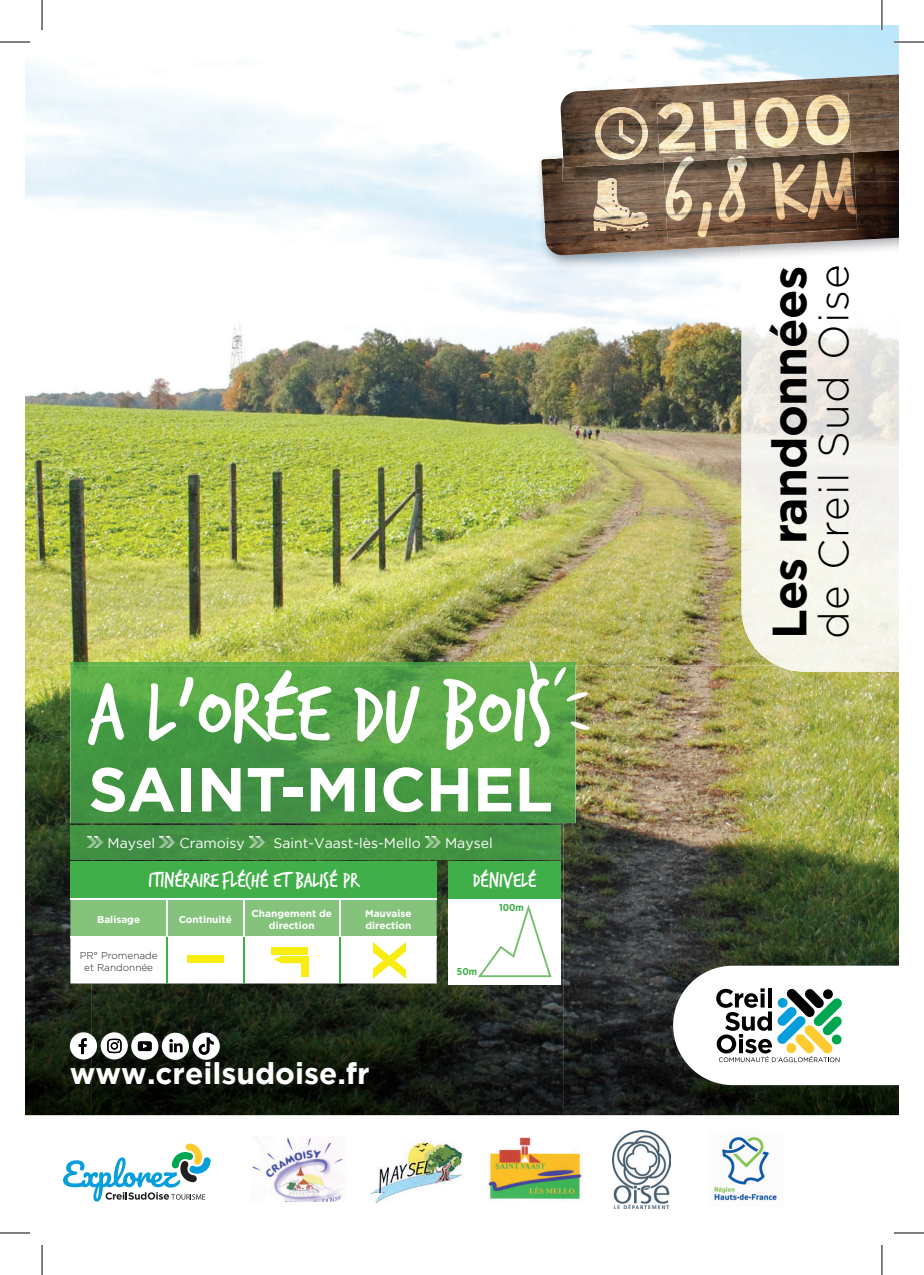
<style>
.page{position:relative;width:924px;height:1275px;background:#fff}
.page>*{position:absolute;margin:0;border:0;box-sizing:border-box;transform-origin:0 0}
.t1{font:90.4px "Trash Hand";color:#fff}
.t2{font:700 61.8px "Gotham";color:#fff}
.t3{font:700 48.2px "Gotham";letter-spacing:-.015em;color:#000}
.t4{font:300 42px "Gotham";letter-spacing:.03em;color:#000}
.t5{font:700 29.8px "Gotham";color:#fff}
.t6{font:22px "Trash Hand";color:#fff}
.t7{font:14px "Gotham";color:#fff}
.t8{font:700 10px/12px "Gotham";color:#fff;text-align:center}
.t9{font:300 10px/12px "Gotham";color:#231f20;text-align:center}
.t10{font:700 10px "Gotham Narrow";color:#40ae49}
</style>
<div class="page">
<img style="left:25px;top:25px;width:873px;height:641px">
<img style="left:741px;top:255px;width:157px;height:411px">
<img style="left:769px;top:270px;width:37px;height:365px">
<img style="left:817px;top:270px;width:31px;height:366px">
<img style="left:534px;top:134px;width:207px;height:136px">
<img style="left:769px;top:268px;width:37px;height:2px">
<img style="left:817px;top:266px;width:31px;height:4px">
<img style="left:541px;top:158px;width:357px;height:97px">
<img style="left:562px;top:67px;width:336px;height:7px">
<img style="left:854px;top:167px;width:44px;height:14px">
<img style="left:562px;top:167px;width:101px;height:14px">
<img style="left:560px;top:74px;width:338px;height:93px">
<img style="left:25px;top:666px;width:66px;height:449px">
<img style="left:563px;top:666px;width:335px;height:449px">
<img style="left:91px;top:823px;width:472px;height:292px">
<img style="left:777px;top:666px;width:121px;height:5px">
<svg style="left:672px;top:965px;width:226px;height:120px"></svg>
<img style="left:70px;top:662px;width:505px;height:4px">
<img style="left:70px;top:666px;width:505px;height:157px">
<img style="left:656px;top:94px;width:194px;height:60px">
<img style="left:730px;top:237px;width:126px;height:2px">
<img style="left:730px;top:181px;width:126px;height:56px">
<img style="left:664px;top:181px;width:66px;height:58px">
<img style="left:663px;top:152px;width:191px;height:29px">
<img style="left:663px;top:148px;width:189px;height:14px">
<img style="left:595px;top:107px;width:52px;height:53px">
<img style="left:618px;top:120px;width:16px;height:24px">
<img style="left:593px;top:221px;width:55px;height:10px">
<img style="left:593px;top:181px;width:54px;height:43px">
<img style="left:598px;top:178px;width:18px;height:3px">
<div style="left:70px;top:861px;width:366px;height:38px;background:#40ae49"></div>
<div style="left:448px;top:861px;width:112px;height:38px;background:#40ae49"></div>
<div style="left:448px;top:899px;width:112px;height:85px;background:#fff"></div>
<svg style="left:70px;top:899px;width:366px;height:84px"></svg>
<svg style="left:478px;top:904px;width:73px;height:73px"></svg>
<svg style="left:529px;top:661px;width:8px;height:21px"></svg>
<svg style="left:554px;top:667px;width:11px;height:18px"></svg>
<svg style="left:566px;top:692px;width:21px;height:9px"></svg>
<svg style="left:570px;top:721px;width:19px;height:9px"></svg>
<img style="left:714px;top:1136px;width:63px;height:65px">
<img style="left:612px;top:1131px;width:58px;height:77px">
<svg style="left:63px;top:1143px;width:147px;height:58px"></svg>
<img style="left:371px;top:1140px;width:92px;height:64px">
<img style="left:252px;top:1137px;width:92px;height:64px">
<img style="left:488px;top:1137px;width:94px;height:63px">
<div style="left:70px;top:825px;width:490px;height:34px;background:#439343"></div>
<svg style="left:87px;top:836px;width:16px;height:12px"></svg>
<svg style="left:159px;top:836px;width:16px;height:12px"></svg>
<svg style="left:249px;top:836px;width:16px;height:12px"></svg>
<svg style="left:425px;top:836px;width:16px;height:12px"></svg>
<div style="left:192px;top:1032px;width:28px;height:27px;background:#fff;border-radius:50%"></div>
<svg style="left:198px;top:1037px;width:16px;height:18px"></svg>
<div style="left:70px;top:1032px;width:27px;height:27px;background:#fff;border-radius:50%"></div>
<svg style="left:79px;top:1038px;width:8px;height:16px"></svg>
<div style="left:101px;top:1032px;width:27px;height:27px;background:#fff;border-radius:50%"></div>
<svg style="left:107px;top:1038px;width:15px;height:15px"></svg>
<div style="left:162px;top:1032px;width:27px;height:28px;background:#fff;border-radius:50%"></div>
<svg style="left:169px;top:1039px;width:13px;height:13px"></svg>
<div style="left:131px;top:1032px;width:27px;height:27px;background:#fff;border-radius:50%"></div>
<svg style="left:137px;top:1041px;width:15px;height:10px"></svg>
<hr style="left:0;top:41px;width:30px;height:2px;background:#fff">
<hr style="left:893px;top:41px;width:30px;height:2px;background:#fff">
<hr style="left:41px;top:0;width:2px;height:30px;background:#fff">
<hr style="left:880px;top:0;width:2px;height:30px;background:#fff">
<hr style="left:0;top:42px;width:30px;height:1px;background:#000">
<hr style="left:893px;top:42px;width:30px;height:1px;background:#000">
<hr style="left:0;top:1232px;width:30px;height:1px;background:#000">
<hr style="left:893px;top:1232px;width:30px;height:1px;background:#000">
<hr style="left:42px;top:0;width:1px;height:30px;background:#000">
<hr style="left:42px;top:1245px;width:1px;height:30px;background:#000">
<hr style="left:881px;top:0;width:1px;height:30px;background:#000">
<hr style="left:881px;top:1245px;width:1px;height:30px;background:#000">
<h1 class="t1" style="left:88px;top:669px;width:465px">A L’ORÉE DU BOIS</h1>
<h2 class="t2" style="left:88px;top:754px;width:466px">SAINT-MICHEL</h2>
<h3 class="t7" style="left:107px;top:835px;width:49px">Maysel</h3>
<h3 class="t7" style="left:179px;top:835px;width:67px">Cramoisy</h3>
<h3 class="t7" style="left:273px;top:835px;width:149px">Saint-Vaast-lès-Mello</h3>
<h3 class="t7" style="left:445px;top:835px;width:49px">Maysel</h3>
<h3 class="t6" style="left:148px;top:869px;width:211px">ITINÉRAIREFLÉCHÉ ET BALISÉ PR</h3>
<p class="t8" style="left:97px;top:913px;width:44px">Balisage</p>
<p class="t8" style="left:179px;top:913px;width:55px">Continuité</p>
<p class="t8" style="left:251px;top:907px;width:82px">Changement de direction</p>
<p class="t8" style="left:365px;top:907px;width:48px;text-align:left">Mauvaise direction</p>
<p class="t9" style="left:80px;top:949px;width:79px">PR° Promenade et Randonnée</p>
<h3 class="t5" style="left:70px;top:1056px;width:301px">www.creilsudoise.fr</h3>
<h3 class="t6" style="left:472px;top:869px;width:65px">DÉNIVELÉ</h3>
<p class="t10" style="left:498px;top:900px;width:26px">100m</p>
<p class="t10" style="left:456px;top:964px;width:22px">50m</p>
<h3 class="t3" style="left:761px;top:639px;width:374px;rotate:-90deg">Les randonnées</h3>
<h3 class="t4" style="left:810px;top:639px;width:376px;rotate:-90deg">de Creil Sud Oise</h3>
</div>
